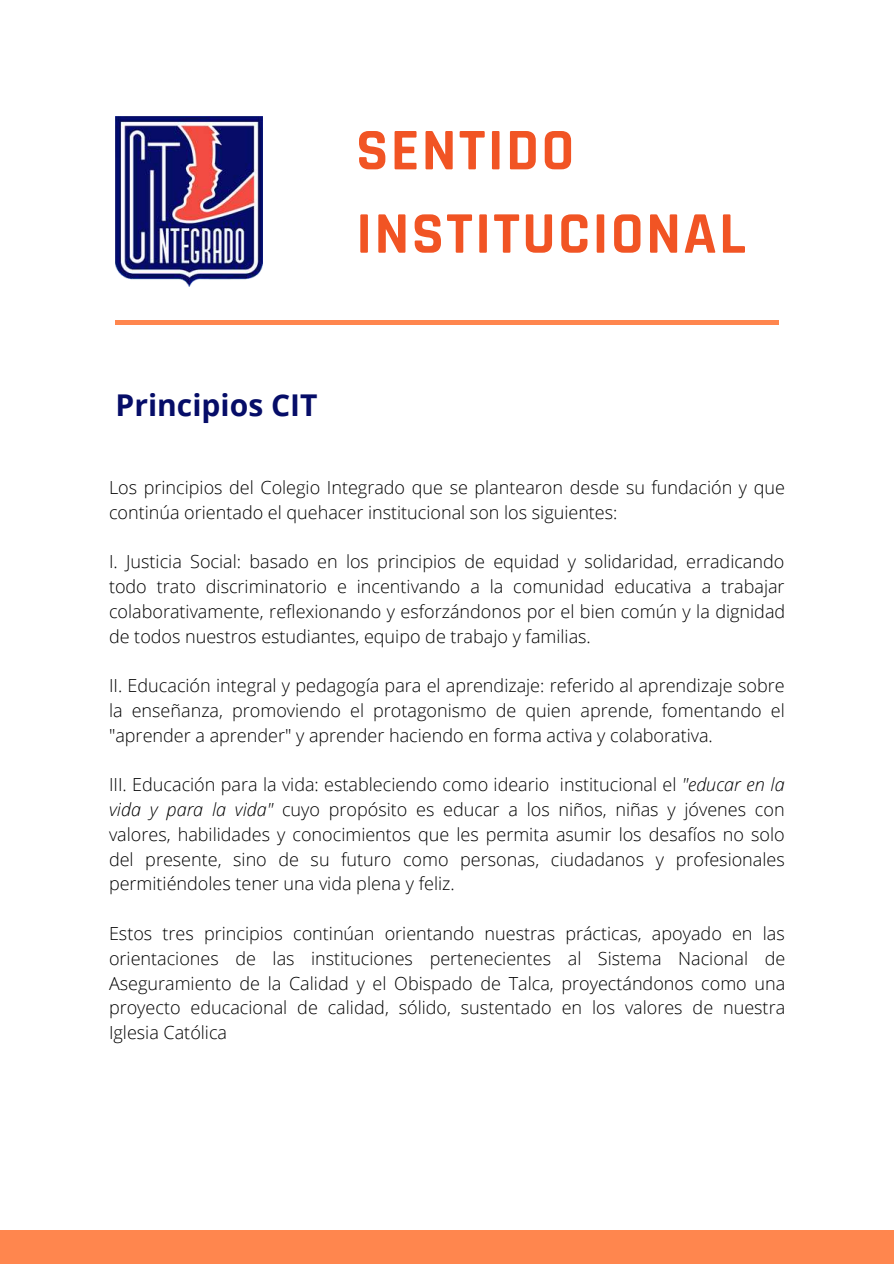
<style>
.page{position:relative;width:894px;height:1264px;background:#fff}
.page>*{position:absolute;margin:0;border:0;box-sizing:border-box;transform-origin:0 0}
.t1{font:700 59.55px/83.2px "Rajdhani";letter-spacing:.04em;color:#f15424}
.t2{font:700 30px "Open Sans";color:#060d68}
.t3{font:300 18px/24.8px "Open Sans";color:#000;text-align:justify}
.s1{font-style:italic}
</style>
<div class="page">
<div style="left:0;top:1230px;width:893px;height:33px;background:#ff864e"></div>
<hr style="left:115px;top:320px;width:664px;height:4px;background:#ff864e">
<img style="left:115px;top:117px;width:147px;height:170px">
<h1 class="t1" style="left:356px;top:110px;width:391px">SENTIDO<br>INSTITUCIONAL</h1>
<h2 class="t2" style="left:115px;top:383px;width:203px">Principios CIT</h2>
<p class="t3" style="left:109px;top:474px;width:677px">Los principios del Colegio Integrado que se plantearon desde su fundación y que continúa orientado el quehacer institucional son los siguientes:</p>
<p class="t3" style="left:109px;top:549px;width:677px">I. Justicia Social: basado en los principios de equidad y solidaridad, erradicando todo trato discriminatorio e incentivando a la comunidad educativa a trabajar colaborativamente, reflexionando y esforzándonos por el bien común y la dignidad de todos nuestros estudiantes, equipo de trabajo y familias.</p>
<p class="t3" style="left:109px;top:672px;width:677px">II. Educación integral y pedagogía para el aprendizaje: referido al aprendizaje sobre la enseñanza, promoviendo el protagonismo de quien aprende, fomentando el "aprender a aprender" y aprender haciendo en forma activa y colaborativa.</p>
<p class="t3" style="left:109px;top:772px;width:677px">III. Educación para la vida: estableciendo como ideario institucional el <span class="s1">"educar en la vida y para la vida"</span> cuyo propósito es educar a los niños, niñas y jóvenes con valores, habilidades y conocimientos que les permita asumir los desafíos no solo del presente, sino de su futuro como personas, ciudadanos y profesionales permitiéndoles tener una vida plena y feliz.</p>
<p class="t3" style="left:109px;top:920px;width:677px">Estos tres principios continúan orientando nuestras prácticas, apoyado en las orientaciones de las instituciones pertenecientes al Sistema Nacional de Aseguramiento de la Calidad y el Obispado de Talca, proyectándonos como una proyecto educacional de calidad, sólido, sustentado en los valores de nuestra Iglesia Católica</p>
</div>
